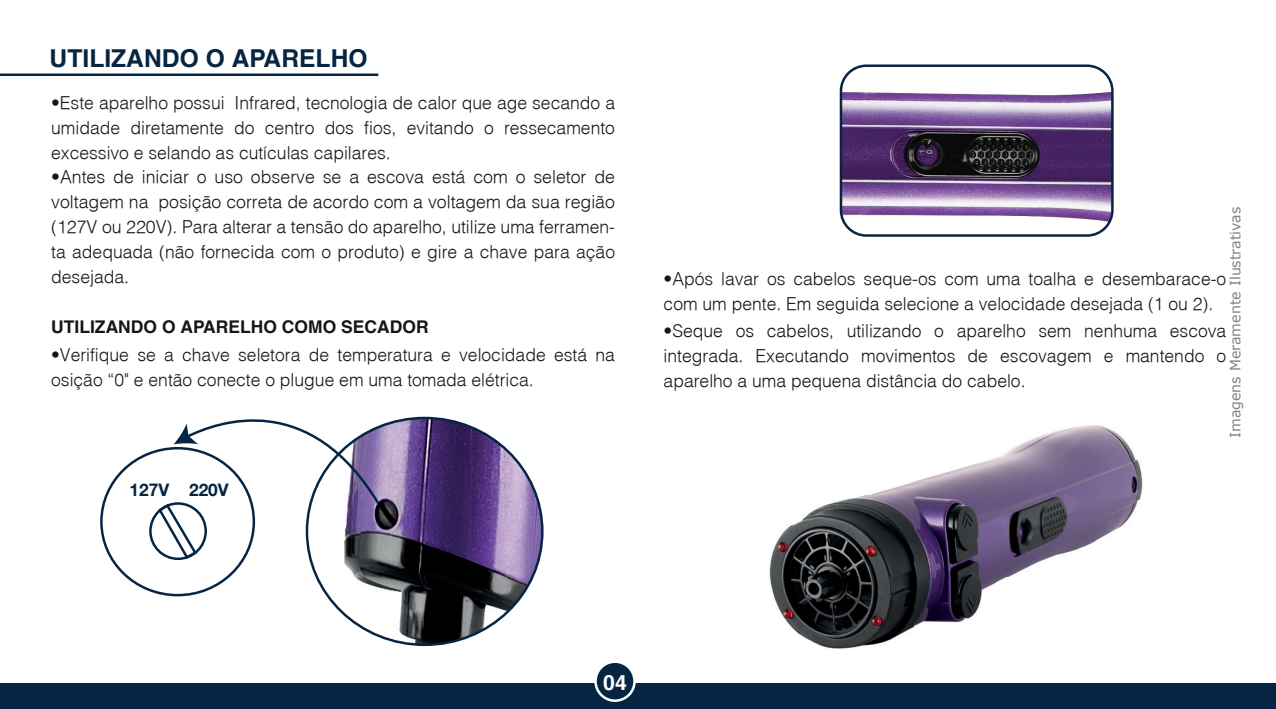
<style>
.page{position:relative;width:1276px;height:709px;background:#fff}
.page>*{position:absolute;margin:0;border:0;box-sizing:border-box;transform-origin:0 0}
.t1{font:700 24.75px "Helvetica";color:#062542}
.t2{font:700 21px "Helvetica";color:#fff}
.t3{font:300 17.5px/25px "Helvetica";color:#17151a;text-align:justify}
.t4{font:700 17.5px "Helvetica";color:#17151a}
.t5{font:700 17.25px "Helvetica Neue";color:#062542}
.t6{font:14.25px "Verdana";color:#808285}
</style>
<div class="page">
<hr style="left:0;top:73px;width:378px;height:3px;background:#062542">
<div style="left:0;top:683px;width:1276px;height:26px;background:#062542"></div>
<div style="left:595px;top:661px;width:39px;height:39px;background:#062542;border-radius:50%"></div>
<div style="left:594px;top:660px;width:42px;height:42px;border:2px solid #fff;border-radius:50%"></div>
<img style="left:309px;top:418px;width:233px;height:227px">
<svg style="left:156px;top:418px;width:226px;height:142px"></svg>
<img style="left:842px;top:67px;width:270px;height:167px">
<div style="left:839px;top:64px;width:274px;height:173px;border:2px solid #062542;border-radius:25px"></div>
<img style="left:769px;top:425px;width:374px;height:224px">
<h1 class="t1" style="left:50px;top:44px;width:319px">UTILIZANDO O APARELHO</h1>
<p class="t3" style="left:51px;top:89px;width:565px">•Este aparelho possui Infrared, tecnologia de calor que age secando a umidade diretamente do centro dos fios, evitando o ressecamento excessivo e selando as cutículas capilares.</p>
<p class="t3" style="left:51px;top:164px;width:565px">•Antes de iniciar o uso observe se a escova está com o seletor de voltagem na posição correta de acordo com a voltagem da sua região (127V ou 220V). Para alterar a tensão do aparelho, utilize uma ferramen&shy;ta adequada (não fornecida com o produto) e gire a chave para ação desejada.</p>
<p class="t4" style="left:51px;top:316px;width:379px">UTILIZANDO O APARELHO COMO SECADOR</p>
<p class="t3" style="left:51px;top:341px;width:565px">•Verifique se a chave seletora de temperatura e velocidade está na osição “0" e então conecte o plugue em uma tomada elétrica.</p>
<p class="t5" style="left:130px;top:479px;width:101px">127V 220V</p>
<p class="t6" style="left:1225px;top:438px;width:233px;rotate:-90deg">Imagens Meramente Ilustrativas</p>
<p class="t3" style="left:663px;top:265px;width:564px">•Após lavar os cabelos seque-os com uma toalha e desembarace-o com um pente. Em seguida selecione a velocidade desejada (1 ou 2).</p>
<p class="t3" style="left:663px;top:318px;width:564px">•Seque os cabelos, utilizando o aparelho sem nenhuma escova integrada. Executando movimentos de escovagem e mantendo o aparelho a uma pequena distância do cabelo.</p>
<p class="t2" style="left:603px;top:669px;width:25px">04</p>
</div>
